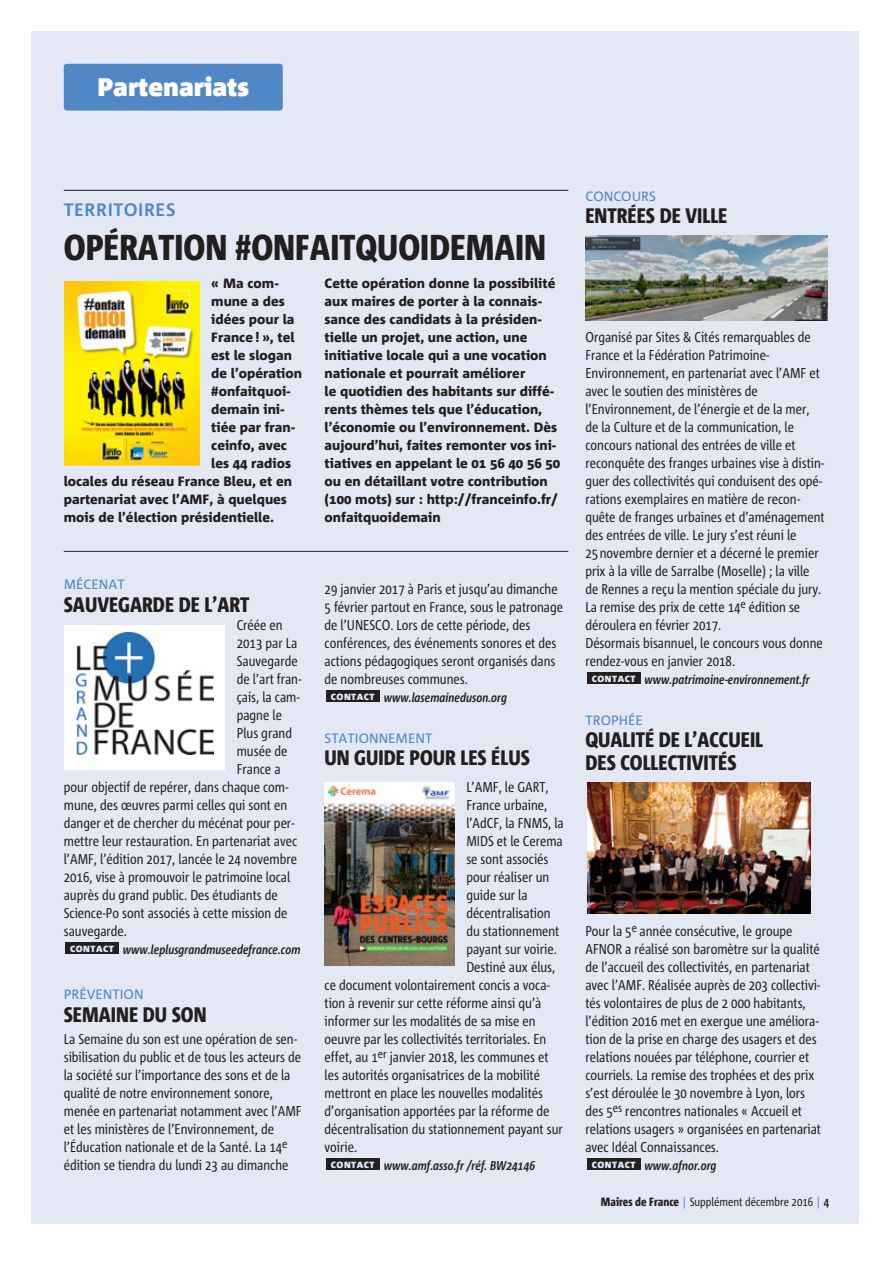
<style>
.page{position:relative;width:893px;height:1263px;background:#fff}
.page>*{position:absolute;margin:0;border:0;box-sizing:border-box;transform-origin:0 0}
.t1{font:800 36px "Corpid C1 Cd";color:#231f20}
.t2{font:900 25.5px "Corpid C1";color:#fff}
.t3{font:800 21px/22.5px "Corpid C1 Cd";color:#231f20}
.t4{font:700 18px "Corpid C1";letter-spacing:.03em;color:#4f87c7}
.t5{font:14.25px/18px "Corpid C1 Cd";color:#231f20}
.t6{font:800 13.5px/18px "Corpid C1";color:#231f20}
.t7{font:13.5px "Corpid C1";color:#4f87c7}
.t8{font:italic 700 12.75px "Corpid C1 Cd";color:#231f20}
.t9{font:12px "Corpid C1 Cd";color:#231f20}
.t10{font:900 9px "Corpid C1";letter-spacing:.055em;color:#dfe6f5}
.s1{font-weight:800}
.s2{color:#4f87c7}
.s3{font-weight:700}
</style>
<div class="page">
<div style="left:32px;top:32px;width:827px;height:1192px;background:#e4e8f5"></div>
<div style="left:65px;top:943px;width:54px;height:11px;background:#231f20"></div>
<div style="left:326px;top:1159px;width:53px;height:11px;background:#231f20"></div>
<div style="left:326px;top:691px;width:53px;height:11px;background:#231f20"></div>
<hr style="left:64px;top:551px;width:504px;height:1px;background:#231f20">
<hr style="left:64px;top:190px;width:504px;height:1px;background:#231f20">
<div style="left:587px;top:1159px;width:53px;height:11px;background:#231f20"></div>
<div style="left:587px;top:673px;width:53px;height:11px;background:#231f20"></div>
<img style="left:64px;top:281px;width:135px;height:184px">
<div style="left:64px;top:64px;width:219px;height:47px;background:#4f87c7;border-radius:3px"></div>
<img style="left:585px;top:236px;width:242px;height:84px">
<div style="left:64px;top:625px;width:161px;height:145px;background:#fff"></div>
<img style="left:77px;top:633px;width:137px;height:122px">
<img style="left:325px;top:783px;width:129px;height:183px">
<img style="left:588px;top:783px;width:223px;height:131px">
<h2 class="t2" style="left:97px;top:77px;width:153px">Partenariats</h2>
<p class="t4" style="left:64px;top:199px;width:113px">TERRITOIRES</p>
<h1 class="t1" style="left:64px;top:233px;width:484px">OPÉRATION #ONFAITQUOIDEMAIN</h1>
<p class="t6" style="left:211px;top:275px;width:69px">« Ma com-</p>
<p class="t6" style="left:211px;top:293px;width:75px">mune a des</p>
<p class="t6" style="left:211px;top:311px;width:85px">idées pour la</p>
<p class="t6" style="left:211px;top:329px;width:85px">France ! », tel</p>
<p class="t6" style="left:211px;top:347px;width:82px">est le slogan</p>
<p class="t6" style="left:211px;top:365px;width:92px">de l’opération</p>
<p class="t6" style="left:211px;top:383px;width:81px">#onfaitquoi-</p>
<p class="t6" style="left:211px;top:401px;width:75px">demain ini-</p>
<p class="t6" style="left:211px;top:419px;width:85px">tiée par fran-</p>
<p class="t6" style="left:211px;top:437px;width:77px">ceinfo, avec</p>
<p class="t6" style="left:211px;top:455px;width:81px">les 44 radios</p>
<p class="t6" style="left:64px;top:473px;width:230px">locales du réseau France Bleu, et en</p>
<p class="t6" style="left:64px;top:491px;width:225px">partenariat avec l’AMF, à quelques</p>
<p class="t6" style="left:64px;top:509px;width:212px">mois de l’élection présidentielle.</p>
<p class="t7" style="left:64px;top:577px;width:62px">MÉCENAT</p>
<h3 class="t3" style="left:64px;top:595px;width:187px">SAUVEGARDE DE L’ART</h3>
<p class="t5" style="left:237px;top:617px;width:47px">Créée en</p>
<p class="t5" style="left:237px;top:635px;width:62px">2013 par La</p>
<p class="t5" style="left:237px;top:653px;width:62px">Sauvegarde</p>
<p class="t5" style="left:237px;top:671px;width:66px">de l’art fran-</p>
<p class="t5" style="left:237px;top:689px;width:65px">çais, la cam-</p>
<p class="t5" style="left:237px;top:707px;width:47px">pagne le</p>
<p class="t5" style="left:237px;top:725px;width:57px">Plus grand</p>
<p class="t5" style="left:237px;top:743px;width:52px">musée de</p>
<p class="t5" style="left:237px;top:761px;width:45px">France a</p>
<p class="t5" style="left:64px;top:779px;width:226px">pour objectif de repérer, dans chaque com-</p>
<p class="t5" style="left:64px;top:797px;width:225px">mune, des œuvres parmi celles qui sont en</p>
<p class="t5" style="left:64px;top:815px;width:232px">danger et de chercher du mécénat pour per-</p>
<p class="t5" style="left:64px;top:833px;width:235px">mettre leur restauration. En partenariat avec</p>
<p class="t5" style="left:64px;top:851px;width:235px">l’AMF, l’édition 2017, lancée le 24 novembre</p>
<p class="t5" style="left:64px;top:869px;width:228px">2016, vise à promouvoir le patrimoine local</p>
<p class="t5" style="left:64px;top:887px;width:215px">auprès du grand public. Des étudiants de</p>
<p class="t5" style="left:64px;top:905px;width:225px">Science-Po sont associés à cette mission de</p>
<p class="t5" style="left:64px;top:923px;width:65px">sauvegarde.</p>
<p class="t8" style="left:123px;top:944px;width:179px">www.leplusgrandmuseedefrance.com</p>
<p class="t7" style="left:64px;top:986px;width:81px">PRÉVENTION</p>
<h3 class="t3" style="left:64px;top:1005px;width:144px">SEMAINE DU SON</h3>
<p class="t5" style="left:64px;top:1031px;width:239px">La Semaine du son est une opération de sen&shy;sibilisation du public et de tous les acteurs de la société sur l’importance des sons et de la qualité de notre environnement sonore, menée en partenariat notamment avec l’AMF et les ministères de l’Environnement, de l’Éducation nationale et de la Santé. La 14<sup>e </sup>édition se tiendra du lundi 23 au dimanche</p>
<p class="t10" style="left:70px;top:944px;width:45px">CONTACT</p>
<p class="t6" style="left:325px;top:275px;width:237px">Cette opération donne la possibilité aux maires de porter à la connais&shy;sance des candidats à la présiden&shy;tielle un projet, une action, une initiative locale qui a une vocation nationale et pourrait améliorer<br>le quotidien des habitants sur diffé&shy;rents thèmes tels que l’éducation, l’économie ou l’environnement. Dès aujourd’hui, faites remonter vos ini&shy;tiatives en appelant le 01 56 40 56 50 ou en détaillant votre contribution (100 mots) sur : http://franceinfo.fr/ onfaitquoidemain</p>
<p class="t5" style="left:325px;top:581px;width:240px">29 janvier 2017 à Paris et jusqu’au dimanche 5 février partout en France, sous le patronage de l’UNESCO. Lors de cette période, des conférences, des événements sonores et des actions pédagogiques seront organisés dans de nombreuses communes.</p>
<p class="t8" style="left:384px;top:692px;width:125px">www.lasemaineduson.org</p>
<p class="t7" style="left:325px;top:730px;width:109px">STATIONNEMENT</p>
<h3 class="t3" style="left:325px;top:748px;width:207px">UN GUIDE POUR LES ÉLUS</h3>
<p class="t5" style="left:466px;top:779px;width:84px">L’AMF, le GART,</p>
<p class="t5" style="left:466px;top:797px;width:83px">France urbaine,</p>
<p class="t5" style="left:466px;top:815px;width:99px">l’AdCF, la FNMS, la</p>
<p class="t5" style="left:466px;top:833px;width:98px">MIDS et le Cerema</p>
<p class="t5" style="left:466px;top:851px;width:84px">se sont associés</p>
<p class="t5" style="left:466px;top:869px;width:85px">pour réaliser un</p>
<p class="t5" style="left:466px;top:887px;width:63px">guide sur la</p>
<p class="t5" style="left:466px;top:905px;width:86px">décentralisation</p>
<p class="t5" style="left:466px;top:923px;width:95px">du stationnement</p>
<p class="t5" style="left:466px;top:941px;width:92px">payant sur voirie.</p>
<p class="t5" style="left:466px;top:959px;width:91px">Destiné aux élus,</p>
<p class="t5" style="left:325px;top:977px;width:227px">ce document volontairement concis a voca-</p>
<p class="t5" style="left:325px;top:995px;width:218px">tion à revenir sur cette réforme ainsi qu’à</p>
<p class="t5" style="left:325px;top:1013px;width:213px">informer sur les modalités de sa mise en</p>
<p class="t5" style="left:325px;top:1031px;width:223px">oeuvre par les collectivités territoriales. En</p>
<p class="t5" style="left:325px;top:1049px;width:225px">effet, au 1<sup>er</sup> janvier 2018, les communes et</p>
<p class="t5" style="left:325px;top:1067px;width:217px">les autorités organisatrices de la mobilité</p>
<p class="t5" style="left:325px;top:1085px;width:220px">mettront en place les nouvelles modalités</p>
<p class="t5" style="left:325px;top:1103px;width:226px">d’organisation apportées par la réforme de</p>
<p class="t5" style="left:325px;top:1121px;width:240px">décentralisation du stationnement payant sur</p>
<p class="t5" style="left:325px;top:1139px;width:34px">voirie.</p>
<p class="t8" style="left:331px;top:1160px;width:206px"><sup>CONTACT</sup> www.amf.asso.fr /réf. BW24146</p>
<p class="t10" style="left:331px;top:692px;width:45px">CONTACT</p>
<p class="t7" style="left:585px;top:188px;width:72px">CONCOURS</p>
<h3 class="t3" style="left:585px;top:206px;width:144px">ENTRÉES DE VILLE</h3>
<p class="t5" style="left:585px;top:329px;width:241px">Organisé par Sites &amp; Cités remarquables de France et la Fédération Patrimoine-Environnement, en partenariat avec l’AMF et avec le soutien des ministères de l’Environnement, de l’énergie et de la mer, de la Culture et de la communication, le concours national des entrées de ville et reconquête des franges urbaines vise à distin&shy;guer des collectivités qui conduisent des opé&shy;rations exemplaires en matière de recon&shy;quête de franges urbaines et d’aménagement des entrées de ville. Le jury s’est réuni le<br>25 novembre dernier et a décerné le premier prix à la ville de Sarralbe (Moselle) ; la ville de Rennes a reçu la mention spéciale du jury.<br>La remise des prix de cette 14<sup>e</sup> édition se déroulera en février 2017.<br>Désormais bisannuel, le concours vous donne rendez-vous en janvier 2018.</p>
<p class="t8" style="left:644px;top:674px;width:167px">www.patrimoine-environnement.fr</p>
<p class="t7" style="left:585px;top:712px;width:59px">TROPHÉE</p>
<h3 class="t3" style="left:585px;top:730px;width:179px">QUALITÉ DE L’ACCUEIL<br>DES COLLECTIVITÉS</h3>
<p class="t10" style="left:592px;top:674px;width:45px">CONTACT</p>
<p class="t5" style="left:585px;top:923px;width:237px">Pour la 5<sup>e</sup> année consécutive, le groupe AFNOR a réalisé son baromètre sur la qualité de l’accueil des collectivités, en partenariat avec l’AMF. Réalisée auprès de 203 collectivi&shy;tés volontaires de plus de 2 000 habitants, l’édition 2016 met en exergue une améliora&shy;tion de la prise en charge des usagers et des relations nouées par téléphone, courrier et courriels. La remise des trophées et des prix s’est déroulée le 30 novembre à Lyon, lors des 5<sup>es</sup> rencontres nationales « Accueil et relations usagers » organisées en partenariat avec Idéal Connaissances.</p>
<p class="t8" style="left:592px;top:1160px;width:126px"><sup>CONTACT</sup> www.afnor.org</p>
<p class="t9" style="left:601px;top:1197px;width:230px"><span class="s1">Maires de France</span> <span class="s2">|</span> Supplément décembre 2016 <span class="s2">|</span> <span class="s3">4</span></p>
</div>
